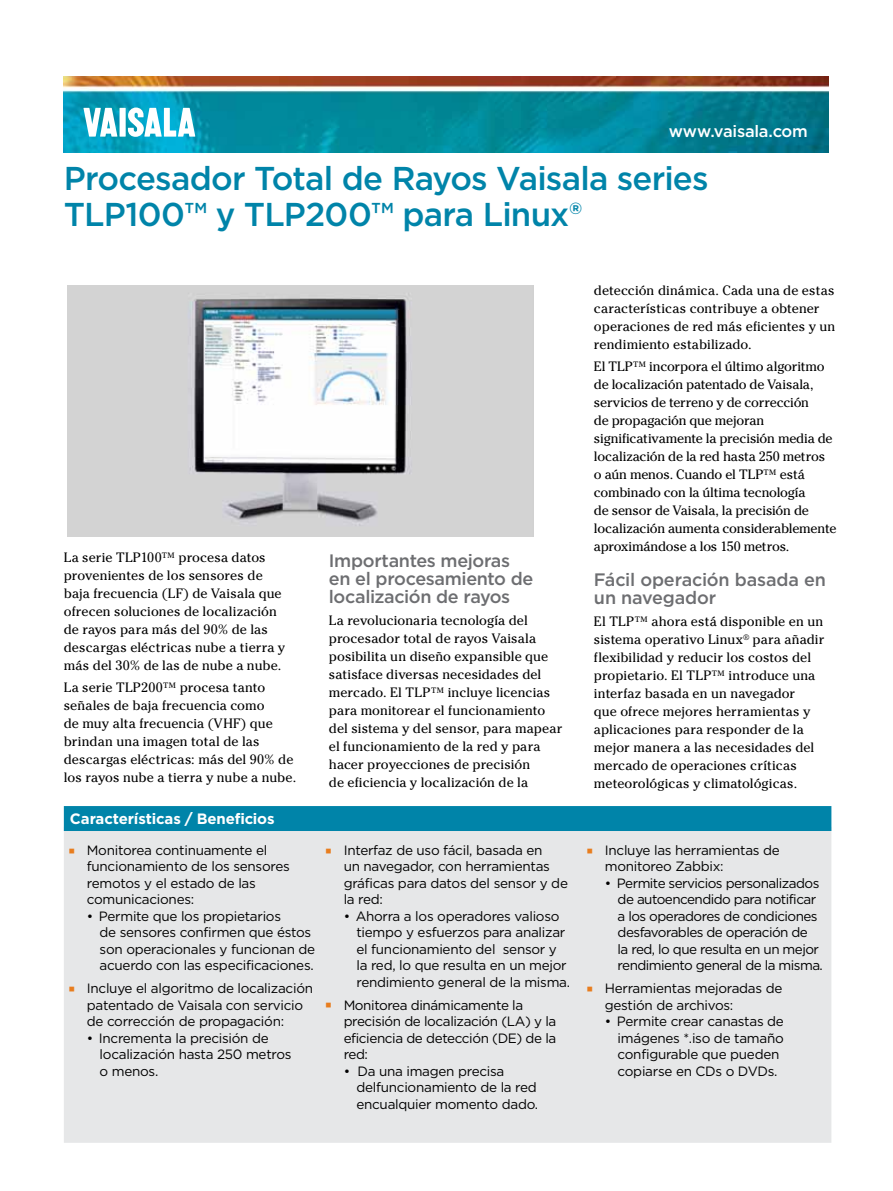
<style>
.page{position:relative;width:893px;height:1191px;background:#fff}
.page>*{position:absolute;margin:0;border:0;box-sizing:border-box;transform-origin:0 0}
.t1{font:500 33px/36px "Gotham";letter-spacing:-.025em;color:#0084a9}
.t2{font:500 18px/18px "Gotham";letter-spacing:-.02em;color:#6d6e71}
.t3{font:500 16.5px "Gotham";letter-spacing:-.015em;color:#fff}
.t4{font:700 15px "Gotham";letter-spacing:-.01em;color:#fff}
.t5{font:13.5px/18px "Cheltenham Std";color:#000}
.t6{font:13.5px/16.5px "Gotham";letter-spacing:-.02em;color:#000}
.t7{font:13.5px/16.5px "Gotham";letter-spacing:-.04em;color:#000}
.s1{font-family:"Arial";font-size:21px;color:#e87d1e}
</style>
<div class="page">
<img style="left:64px;top:77px;width:765px;height:76px">
<svg style="left:83px;top:108px;width:34px;height:29px"></svg>
<div style="left:120px;top:108px;width:6px;height:29px;background:#fff"></div>
<svg style="left:128px;top:107px;width:67px;height:30px"></svg>
<div style="left:64px;top:827px;width:767px;height:315px;background:#e6e7e8"></div>
<div style="left:64px;top:806px;width:767px;height:25px;background:#0084a9"></div>
<img style="left:67px;top:286px;width:467px;height:250px">
<p class="t3" style="left:669px;top:120px;width:141px">www.vaisala.com</p>
<h1 class="t1" style="left:64px;top:160px;width:646px">Procesador Total de Rayos Vaisala series<br>TLP100™ y TLP200™ para Linux®</h1>
<p class="t5" style="left:64px;top:548px;width:223px">La serie TLP100™ procesa datos provenientes de los sensores de baja frecuencia (LF) de Vaisala que ofrecen soluciones de localización de rayos para más del 90% de las descargas eléctricas nube a tierra y más del 30% de las de nube a nube.</p>
<p class="t5" style="left:64px;top:679px;width:234px">La serie TLP200™ procesa tanto señales de baja frecuencia como<br>de muy alta frecuencia (VHF) que brindan una imagen total de las descargas eléctricas: más del 90% de los rayos nube a tierra y nube a nube.</p>
<p class="t4" style="left:70px;top:809px;width:206px">Características / Beneficios</p>
<p class="t6" style="left:87px;top:841px;width:204px;text-indent:-19px"><span class="s1">▪</span> Monitorea continuamente el funcionamiento de los sensores remotos y el estado de las comunicaciones:</p>
<p class="t6" style="left:100px;top:907px;width:217px;text-indent:-13px">• Permite que los propietarios<br>de sensores confirmen que éstos son operacionales y funcionan de acuerdo con las especificaciones.</p>
<p class="t6" style="left:87px;top:979px;width:228px;text-indent:-19px"><span class="s1">▪</span> Incluye el algoritmo de localización patentado de Vaisala con servicio de corrección de propagación:</p>
<p class="t6" style="left:100px;top:1029px;width:193px;text-indent:-13px">• Incrementa la precisión de localización hasta 250 metros o menos.</p>
<h2 class="t2" style="left:329px;top:551px;width:206px">Importantes mejoras en el procesamiento de localización de rayos</h2>
<p class="t5" style="left:329px;top:611px;width:235px">La revolucionaria tecnología del procesador total de rayos Vaisala posibilita un diseño expansible que satisface diversas necesidades del mercado. El TLP™ incluye licencias para monitorear el funcionamiento del sistema y del sensor, para mapear el funcionamiento de la red y para hacer proyecciones de precisión<br>de eficiencia y localización de la</p>
<p class="t6" style="left:344px;top:841px;width:226px;text-indent:-19px"><span class="s1">▪</span> Interfaz de uso fácil, basada en<br>un navegador, con herramientas gráficas para datos del sensor y de la red:</p>
<p class="t6" style="left:356px;top:907px;width:215px;text-indent:-13px">• Ahorra a los operadores valioso tiempo y esfuerzos para analizar el funcionamiento del sensor y la red, lo que resulta en un mejor rendimiento general de la misma.</p>
<p class="t6" style="left:344px;top:996px;width:214px;text-indent:-19px"><span class="s1">▪</span> Monitorea dinámicamente la precisión de localización (LA) y la eficiencia de detección (DE) de la red:</p>
<p class="t6" style="left:356px;top:1062px;width:183px;text-indent:-13px">• Da una imagen precisa delfuncionamiento de la red encualquier momento dado.</p>
<p class="t5" style="left:594px;top:281px;width:243px">detección dinámica. Cada una de estas características contribuye a obtener operaciones de red más eficientes y un rendimiento estabilizado.</p>
<p class="t5" style="left:594px;top:357px;width:244px">El TLP™ incorpora el último algoritmo de localización patentado de Vaisala, servicios de terreno y de corrección<br>de propagación que mejoran significativamente la precisión media de localización de la red hasta 250 metros o aún menos. Cuando el TLP™ está combinado con la última tecnología<br>de sensor de Vaisala, la precisión de localización aumenta considerablemente aproximándose a los 150 metros.</p>
<h2 class="t2" style="left:594px;top:570px;width:233px">Fácil operación basada en un navegador</h2>
<p class="t5" style="left:594px;top:612px;width:232px">El TLP™ ahora está disponible en un sistema operativo Linux<sup>®</sup> para añadir flexibilidad y reducir los costos del propietario. El TLP™ introduce una interfaz basada en un navegador<br>que ofrece mejores herramientas y aplicaciones para responder de la mejor manera a las necesidades del mercado de operaciones críticas meteorológicas y climatológicas.</p>
<p class="t6" style="left:605px;top:841px;width:176px;text-indent:-19px"><span class="s1">▪</span> Incluye las herramientas de monitoreo Zabbix:</p>
<p class="t7" style="left:618px;top:874px;width:207px;text-indent:-13px">• Permite servicios personalizados de autoencendido para notificar a los operadores de condiciones desfavorables de operación de<br>la red, lo que resulta en un mejor rendimiento general de la misma.</p>
<p class="t6" style="left:605px;top:979px;width:179px;text-indent:-19px"><span class="s1">▪</span> Herramientas mejoradas de gestión de archivos:</p>
<p class="t6" style="left:618px;top:1012px;width:168px;text-indent:-13px">• Permite crear canastas de imágenes *.iso de tamaño configurable que pueden copiarse en CDs o DVDs.</p>
</div>
